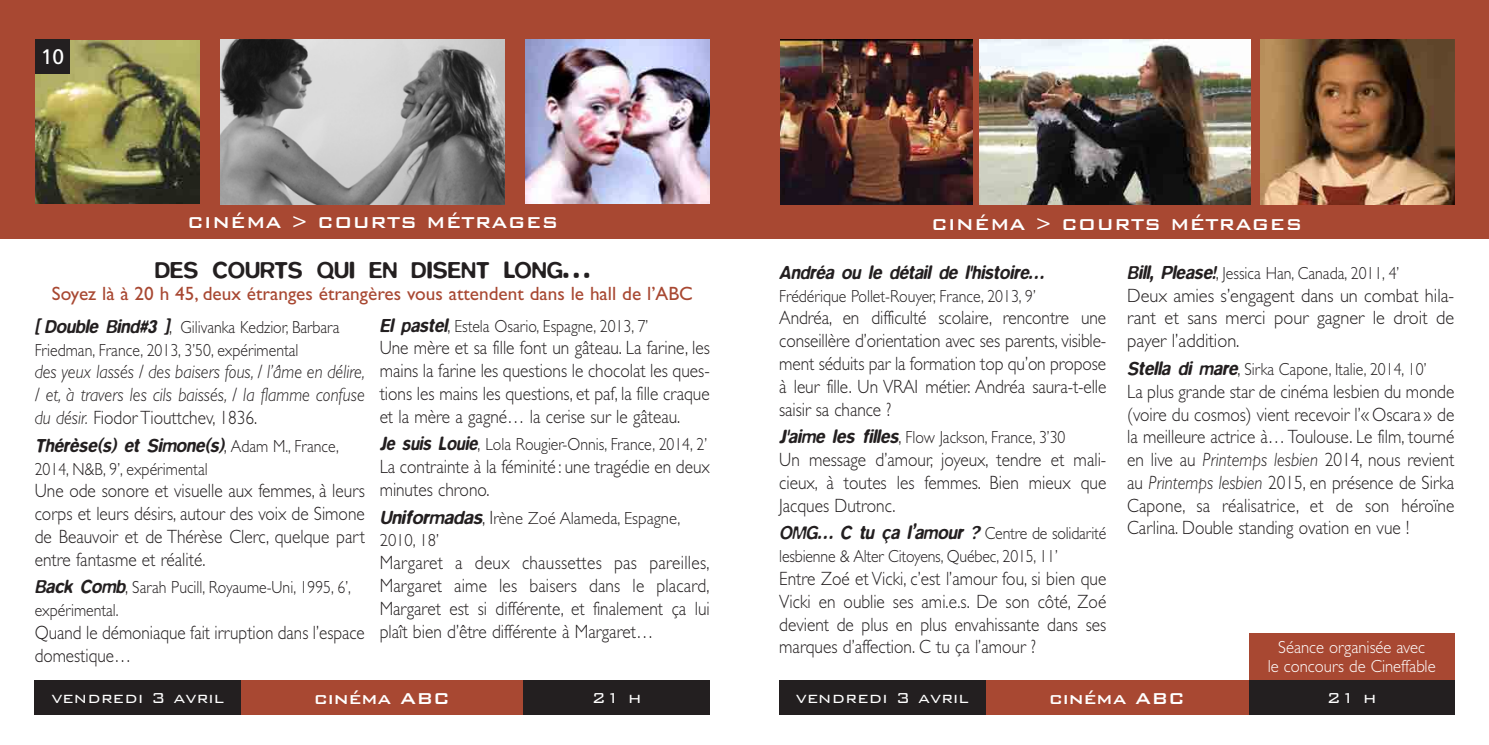
<style>
.page{position:relative;width:1489px;height:745px;background:#fff}
.page>*{position:absolute;margin:0;border:0;box-sizing:border-box;transform-origin:0 0}
.t1{font:500 23.62px "Blur";color:#231f20}
.t2{font:500 21px "Bank Gothic";color:#fff}
.t3{font:21px "Frutiger";color:#fff}
.t4{font:300 19.25px/22.8px "Gill Sans";color:#231f20;text-align:justify;scale:.9 1}
.t5{font:italic 300 19.25px/22.8px "Gill Sans";color:#231f20;text-align:justify;scale:.9 1}
.t6{font:300 19.25px/22.8px "Gill Sans";color:#231f20;text-align:justify;scale:.95 1}
.t7{font:19.25px "Gill Sans";color:#a84832}
.t8{font:italic 500 19.25px "Blur";color:#231f20;scale:.9 1}
.t9{font:300 19.25px/22.8px "Gill Sans";color:#231f20;scale:.89 1}
.t10{font:300 19.25px "Bank Gothic";color:#fff}
.t11{font:300 17.5px/22.8px "Gill Sans";color:#231f20;scale:.9 1}
.t12{font:300 17.5px/22.8px "Gill Sans";color:#231f20;scale:.95 1}
.t13{font:300 17.5px/19.2px "Gill Sans";color:#fff;text-align:center;scale:.95 1}
.s1{font-size:31.5px}
.s2{font-family:"Blur";font-weight:500;font-style:italic;font-size:19.25px}
.s3{font-size:19.25px}
.s4{font-style:normal}
.s5{font-family:"Gill Sans";font-weight:300;font-style:normal}
.s6{font-family:"Gill Sans";font-weight:300;font-style:normal;font-size:17.5px}
.s7{font-style:italic}
</style>
<div class="page">
<div style="left:735px;top:0;width:753px;height:239px;background:#a84832"></div>
<img style="left:979px;top:40px;width:271px;height:164px">
<img style="left:1260px;top:40px;width:193px;height:164px">
<img style="left:781px;top:40px;width:191px;height:164px">
<div style="left:984px;top:680px;width:264px;height:34px;background:#a84832"></div>
<div style="left:779px;top:680px;width:206px;height:34px;background:#231f20"></div>
<div style="left:1248px;top:632px;width:205px;height:49px;background:#a84832"></div>
<div style="left:0;top:0;width:745px;height:239px;background:#a84832"></div>
<img style="left:36px;top:41px;width:163px;height:162px">
<img style="left:525px;top:40px;width:184px;height:163px">
<div style="left:35px;top:39px;width:35px;height:35px;background:#231f20"></div>
<img style="left:221px;top:40px;width:284px;height:164px">
<div style="left:240px;top:680px;width:285px;height:34px;background:#a84832"></div>
<div style="left:523px;top:680px;width:186px;height:34px;background:#231f20"></div>
<div style="left:35px;top:680px;width:206px;height:34px;background:#231f20"></div>
<div style="left:1248px;top:680px;width:205px;height:34px;background:#231f20"></div>
<p class="t3" style="left:41px;top:48px;width:25px">10</p>
<p class="t2" style="left:187px;top:206px;width:373px">CINÉMA &gt; COURTS MÉTRAGES</p>
<p class="t1" style="left:155px;top:255px;width:436px">DES COURTS QUI EN DISENT LONG<span class="s1">…</span></p>
<p class="t7" style="left:52px;top:286px;width:642px">Soyez là à 20 h 45, deux étranges étrangères vous attendent dans le hall de l’ABC</p>
<p class="t11" style="left:35px;top:317px;width:340px"><span class="s2">[ Double Bind#3 ]</span><span class="s3">,</span> Gilivanka Kedzior, Barbara<br>Friedman, France, 2013, 3’50, expérimental</p>
<p class="t5" style="left:35px;top:362px;width:368px">des yeux lassés / des baisers fous, / l’âme en délire, / et, à travers les cils baissés, / la flamme confuse du désir. <span class="s4">Fiodor Tiouttchev, 1836.</span></p>
<p class="t8" style="left:35px;top:433px;width:339px">Thérèse(s) et Simone(s)<span class="s5">,</span> <span class="s6">Adam M., France,</span></p>
<p class="t11" style="left:35px;top:458px;width:194px">2014, N&amp;B, 9’, expérimental</p>
<p class="t4" style="left:35px;top:481px;width:368px">Une ode sonore et visuelle aux femmes, à leurs corps et leurs désirs, autour des voix de Simone de Beauvoir et de Thérèse Clerc, quelque part entre fantasme et réalité.</p>
<p class="t11" style="left:35px;top:577px;width:353px"><span class="s2">Back Comb</span><span class="s3">,</span> Sarah Pucill, Royaume-Uni, 1995, 6’, expérimental.</p>
<p class="t9" style="left:35px;top:622px;width:372px">Quand le démoniaque fait irruption dans l’espace domestique…</p>
<p class="t11" style="left:379px;top:315px;width:300px"><span class="s2">El pastel</span><span class="s3">,</span> Estela Osario, Espagne, 2013, 7’</p>
<p class="t4" style="left:379px;top:338px;width:368px">Une mère et sa fille font un gâteau. La farine, les mains la farine les questions le chocolat les ques&shy;tions les mains les questions, et paf, la fille craque et la mère a gagné… la cerise sur le gâteau.</p>
<p class="t11" style="left:379px;top:434px;width:365px"><span class="s2">Je suis Louie</span><span class="s3">,</span> Lola Rougier-Onnis, France, 2014, 2’</p>
<p class="t4" style="left:379px;top:457px;width:368px">La contrainte à la féminité : une tragédie en deux minutes chrono.</p>
<p class="t12" style="left:379px;top:507px;width:318px"><span class="s2">Uniformadas</span><span class="s3">, I</span>rène Zoé Alameda, Espagne,<br>2010, 18’</p>
<p class="t4" style="left:379px;top:552px;width:368px">Margaret a deux chaussettes pas pareilles, Margaret aime les baisers dans le placard, Margaret est si différente, et finalement ça lui plaît bien d’être différente à Margaret…</p>
<p class="t2" style="left:931px;top:208px;width:373px">CINÉMA &gt; COURTS MÉTRAGES</p>
<p class="t8" style="left:779px;top:261px;width:298px">Andréa ou le détail de l'histoire…</p>
<p class="t11" style="left:779px;top:286px;width:287px">Frédérique Pollet-Rouyer, France, 2013, 9’</p>
<p class="t4" style="left:779px;top:308px;width:365px">Andréa, en difficulté scolaire, rencontre une conseillère d’orientation avec ses parents, visible&shy;ment séduits par la formation top qu’on propose à leur fille. Un VRAI métier. Andréa saura-t-elle saisir sa chance ?</p>
<p class="t11" style="left:779px;top:427px;width:319px"><span class="s2">J'aime les filles</span><span class="s3">,</span> Flow Jackson, France, 3’30</p>
<p class="t4" style="left:779px;top:449px;width:365px">Un message d’amour, joyeux, tendre et mali&shy;cieux, à toutes les femmes. Bien mieux que Jacques Dutronc.</p>
<p class="t11" style="left:779px;top:523px;width:365px"><span class="s2">OMG… C tu ça l’amour ?</span> Centre de solidarité lesbienne &amp; Alter Citoyens, Québec, 2015, 11’</p>
<p class="t4" style="left:779px;top:568px;width:365px">Entre Zoé et Vicki, c’est l’amour fou, si bien que Vicki en oublie ses ami.e.s. De son côté, Zoé devient de plus en plus envahissante dans ses marques d’affection. C tu ça l’amour ?</p>
<p class="t11" style="left:1127px;top:263px;width:304px"><span class="s2">Bill, Please!</span><span class="s3">,</span> Jessica Han, Canada, 2011, 4’</p>
<p class="t6" style="left:1127px;top:285px;width:346px">Deux amies s’engagent dans un combat hila&shy;rant et sans merci pour gagner le droit de payer l’addition.</p>
<p class="t11" style="left:1127px;top:359px;width:334px"><span class="s2">Stella di mare</span><span class="s3">,</span> Sirka Capone, Italie, 2014, 10’</p>
<p class="t4" style="left:1127px;top:381px;width:365px">La plus grande star de cinéma lesbien du monde (voire du cosmos) vient recevoir l’« Oscara » de la meilleure actrice à… Toulouse. Le film, tourné en live au <span class="s7">Printemps lesbien</span> 2014, nous revient au <span class="s7">Printemps lesbien</span> 2015, en présence de Sirka Capone, sa réalisatrice, et de son héroïne Carlina. Double standing ovation en vue !</p>
<p class="t13" style="left:1267px;top:638px;width:178px">Séance organisée avec<br>le concours de Cineffable</p>
<p class="t10" style="left:51px;top:682px;width:174px">vendredi 3 avril</p>
<p class="t2" style="left:314px;top:682px;width:137px">cinéma ABC</p>
<p class="t10" style="left:591px;top:682px;width:52px">21 h</p>
<p class="t10" style="left:1326px;top:682px;width:52px">21 h</p>
<p class="t10" style="left:795px;top:682px;width:174px">vendredi 3 avril</p>
<p class="t2" style="left:1049px;top:682px;width:137px">cinéma ABC</p>
</div>
